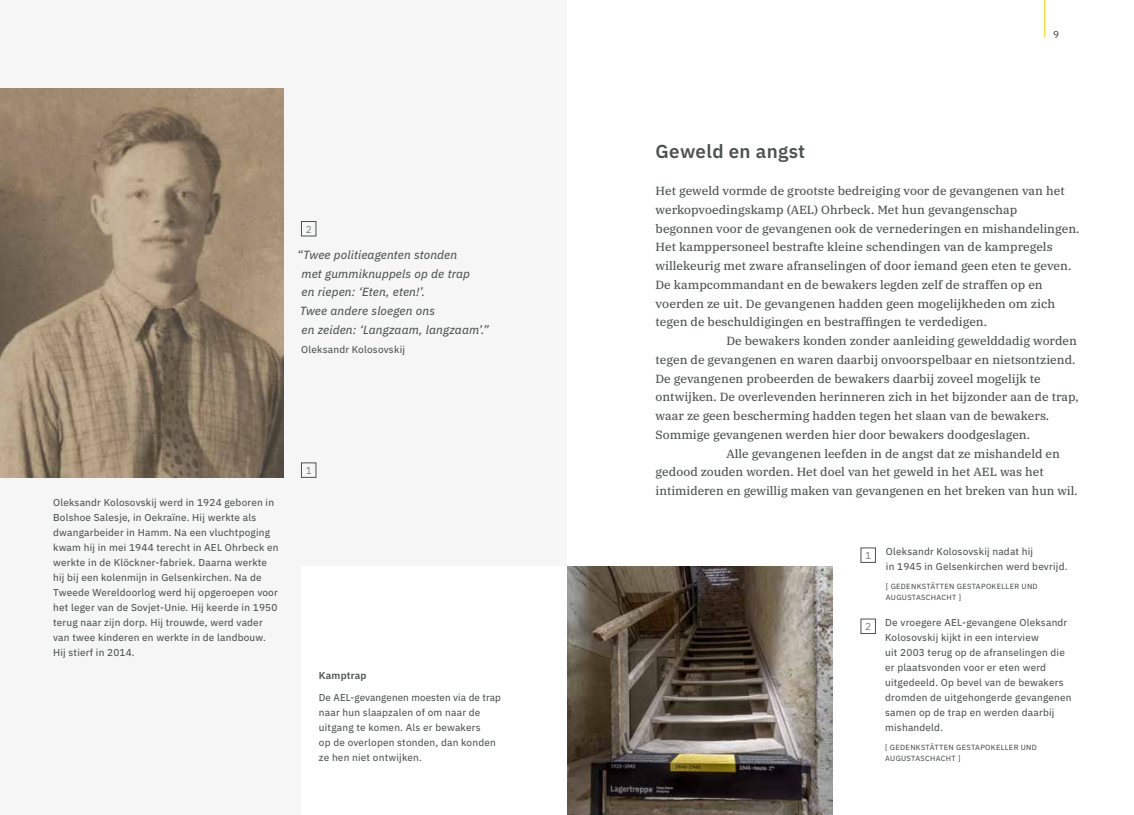
<style>
.page{position:relative;width:1134px;height:815px;background:#fff}
.page>*{position:absolute;margin:0;border:0;box-sizing:border-box;transform-origin:0 0}
.t1{font:600 18.75px "IBM Plex Sans";letter-spacing:.02em;color:#4c5250}
.t2{font:11.88px "IBM Plex Serif Text";color:#4c5250}
.t3{font:italic 11.88px/18.8px "IBM Plex Sans Text";letter-spacing:.01em;color:#4c5250}
.t4{font:300 10.12px "IBM Plex Sans";color:#4c5250}
.t5{font:10px/15px "IBM Plex Sans Text";letter-spacing:.02em;color:#4c5250}
.t6{font:600 10px "IBM Plex Sans";letter-spacing:.02em;color:#4c5250}
.t7{font:300 10px "IBM Plex Sans";color:#4c5250}
.t8{font:7.5px/11.2px "IBM Plex Sans Text";letter-spacing:.04em;color:#4c5250}
</style>
<div class="page">
<div style="left:0;top:0;width:567px;height:815px;background:#f5f6f5"></div>
<div style="left:301px;top:221px;width:15px;height:15px;border:1px solid #4c5250"></div>
<div style="left:301px;top:463px;width:15px;height:15px;border:1px solid #4c5250"></div>
<img style="left:567px;top:567px;width:266px;height:248px">
<div style="left:301px;top:567px;width:266px;height:248px;background:#fff"></div>
<img style="left:0;top:89px;width:283px;height:389px">
<div style="left:861px;top:619px;width:15px;height:15px;border:1px solid #4c5250"></div>
<div style="left:861px;top:548px;width:15px;height:15px;border:1px solid #4c5250"></div>
<hr style="left:1044px;top:0;width:1px;height:38px;background:#ffdb16">
<p class="t7" style="left:306px;top:222px;width:8px">2</p>
<p class="t3" style="left:297px;top:244px;width:193px">“Twee politieagenten stonden<br>met gummiknuppels op de trap<br>en riepen: ‘Eten, eten!’.<br>Twee andere sloegen ons<br>en zeiden: ‘Langzaam, langzaam’.”</p>
<p class="t5" style="left:301px;top:341px;width:105px">Oleksandr Kolosovskij</p>
<p class="t5" style="left:53px;top:494px;width:227px">Oleksandr Kolosovskij werd in 1924 geboren in Bolshoe Salesje, in Oekraïne. Hij werkte als dwangarbeider in Hamm. Na een vluchtpoging kwam hij in mei 1944 terecht in AEL Ohrbeck en werkte in de Klöckner-fabriek. Daarna werkte hij bij een kolenmijn in Gelsenkirchen. Na de Tweede Wereldoorlog werd hij opgeroepen voor het leger van de Sovjet-Unie. Hij keerde in 1950 terug naar zijn dorp. Hij trouwde, werd vader van twee kinderen en werkte in de landbouw.<br>Hij stierf in 2014.</p>
<p class="t7" style="left:306px;top:463px;width:8px">1</p>
<p class="t6" style="left:319px;top:667px;width:49px">Kamptrap</p>
<p class="t5" style="left:319px;top:689px;width:183px">De AEL-gevangenen moesten via de trap naar hun slaapzalen of om naar de uitgang te komen. Als er bewakers<br>op de overlopen stonden, dan konden ze hen niet ontwijken.</p>
<p class="t5" style="left:1053px;top:26px;width:7px">9</p>
<h1 class="t1" style="left:656px;top:136px;width:151px">Geweld en angst</h1>
<p class="t2" style="left:656px;top:182px;width:411px">Het geweld vormde de grootste bedreiging voor de gevangenen van het</p>
<p class="t2" style="left:656px;top:200px;width:363px">werkopvoedingskamp (AEL) Ohrbeck. Met hun gevangenschap</p>
<p class="t2" style="left:656px;top:219px;width:425px">begonnen voor de gevangenen ook de vernederingen en mishandelingen.</p>
<p class="t2" style="left:656px;top:238px;width:399px">Het kamppersoneel bestrafte kleine schendingen van de kampregels</p>
<p class="t2" style="left:656px;top:257px;width:417px">willekeurig met zware afranselingen of door iemand geen eten te geven.</p>
<p class="t2" style="left:656px;top:275px;width:389px">De kampcommandant en de bewakers legden zelf de straffen op en</p>
<p class="t2" style="left:656px;top:294px;width:401px">voerden ze uit. De gevangenen hadden geen mogelijkheden om zich</p>
<p class="t2" style="left:656px;top:313px;width:333px">tegen de beschuldigingen en bestraffingen te verdedigen.</p>
<p class="t2" style="left:726px;top:332px;width:352px">De bewakers konden zonder aanleiding gewelddadig worden</p>
<p class="t2" style="left:655px;top:350px;width:421px">tegen de gevangenen en waren daarbij onvoorspelbaar en nietsontziend.</p>
<p class="t2" style="left:655px;top:369px;width:387px">D e gevangenen probeerden de bewakers daarbij zoveel mogelijk te</p>
<p class="t2" style="left:655px;top:388px;width:425px">ontwijken. De overlevenden herinneren zich in het bijzonder aan de trap,</p>
<p class="t2" style="left:655px;top:407px;width:395px">waar ze geen bescherming hadden tegen het slaan van de bewakers.</p>
<p class="t2" style="left:655px;top:425px;width:376px">Sommige gevangenen werden hier door bewakers doodgeslagen.</p>
<p class="t2" style="left:726px;top:444px;width:335px">Alle gevangenen leefden in de angst dat ze mishandeld en</p>
<p class="t2" style="left:655px;top:463px;width:390px">gedood zouden worden. Het doel van het geweld in het AEL was het</p>
<p class="t2" style="left:656px;top:482px;width:424px">intimideren en gewillig maken van gevangenen en het breken van hun wil.</p>
<p class="t4" style="left:865px;top:548px;width:8px">1</p>
<p class="t4" style="left:865px;top:619px;width:8px">2</p>
<p class="t5" style="left:886px;top:543px;width:183px">Oleksandr Kolosovskij nadat hij<br>in 1945 in Gelsenkirchen werd bevrijd.</p>
<p class="t8" style="left:886px;top:580px;width:153px">[ GEDENKSTÄTTEN GESTAPOKELLER UND<br>AUGUSTASCHACHT ]</p>
<p class="t5" style="left:885px;top:614px;width:188px">De vroegere AEL-gevangene Oleksandr Kolosovskij kijkt in een interview<br>uit 2003 terug op de afranselingen die er plaatsvonden voor er eten werd uitgedeeld. Op bevel van de bewakers dromden de uitgehongerde gevangenen samen op de trap en werden daarbij mishandeld.</p>
<p class="t8" style="left:885px;top:741px;width:153px">[ GEDENKSTÄTTEN GESTAPOKELLER UND<br>AUGUSTASCHACHT ]</p>
</div>
